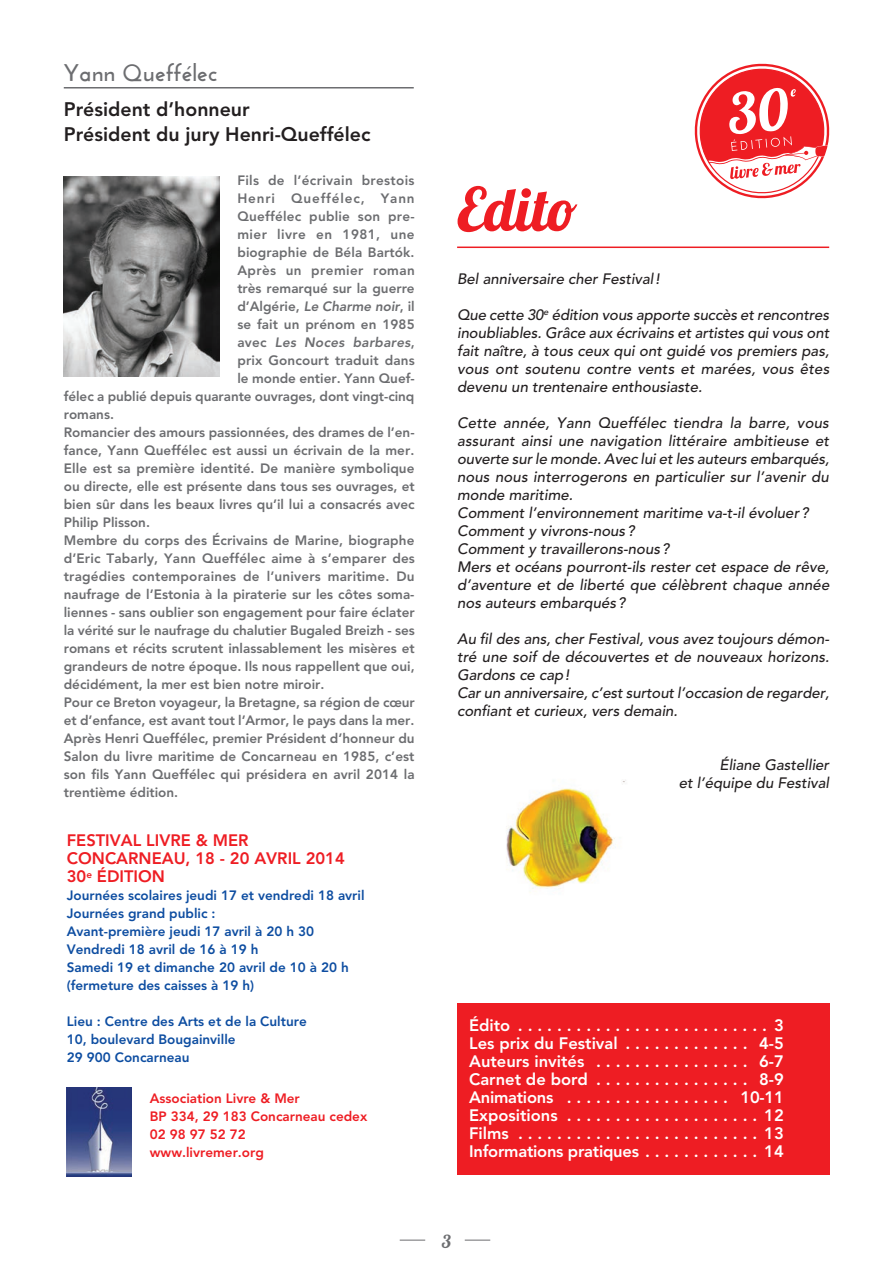
<style>
.page{position:relative;width:893px;height:1263px;background:#fff}
.page>*{position:absolute;margin:0;border:0;box-sizing:border-box;transform-origin:0 0}
.t1{font:60px "Lobster 1.1";color:#ee1d23}
.t2{font:700 24px "Josefin Sans";color:#6c6d70}
.t3{font:19.5px/25.5px "Avenir Heav 1";color:#231f20}
.t4{font:18px "Lobster 1.1";color:#6c6d70}
.t5{font:16.5px/18px "Avenir Heav 1";letter-spacing:-.015em;color:#fff;text-align:justify}
.t6{font:16.5px/18px "Avenir Heav 1";color:#ee1d23}
.t7{font:italic 500 15px/18px "Avenir";color:#231f20}
.t8{font:13.5px/18px "Avenir Heav 1";color:#6c6d70;text-align:justify}
.t9{font:13.5px/18px "Avenir Heav 1";color:#0d4da1}
.t10{font:13.5px/18px "Avenir Heav 1";color:#ee1d23}
.t11{font:italic 800 13.5px "Avenir";letter-spacing:.02em;color:#6c6d70}
.s1{font-family:"Avenir";font-weight:800;font-style:italic}
.s2{font-family:"Avenir Heav 1";font-weight:400;font-style:normal}
</style>
<div class="page">
<img style="left:506px;top:780px;width:120px;height:109px">
<svg style="left:400px;top:1240px;width:25px;height:1px"></svg>
<svg style="left:465px;top:1240px;width:25px;height:1px"></svg>
<div style="left:457px;top:1003px;width:372px;height:172px;background:#ee1d23"></div>
<hr style="left:457px;top:247px;width:372px;height:1px;background:#ee1d23">
<img style="left:67px;top:1088px;width:65px;height:88px">
<img style="left:64px;top:176px;width:155px;height:201px">
<hr style="left:64px;top:87px;width:350px;height:2px;background:#6c6d70">
<svg style="left:694px;top:63px;width:136px;height:136px"></svg>
<h2 class="t2" style="left:64px;top:59px;width:155px">Yann Queffélec</h2>
<h3 class="t3" style="left:64px;top:96px;width:308px">Président d’honneur<br>Président du jury Henri-Queffélec</h3>
<p class="t8" style="left:237px;top:172px;width:179px">Fils de l’écrivain brestois Henri Queffélec, Yann Queffélec publie son pre&shy;mier livre en 1981, une biographie de Béla Bartók.<br>Après un premier roman très remarqué sur la guerre d’Algérie, <span class="s1">Le Charme noir</span>, il se fait un prénom en 1985</p>
<p class="t11" style="left:237px;top:335px;width:179px"><span class="s2">avec</span> Les Noces barbares<span class="s2">,</span></p>
<p class="t8" style="left:237px;top:352px;width:179px">prix Goncourt traduit dans</p>
<p class="t8" style="left:237px;top:370px;width:179px">le monde entier. Yann Quef-</p>
<p class="t8" style="left:64px;top:388px;width:352px">félec a publié depuis quarante ouvrages, dont vingt-cinq</p>
<p class="t8" style="left:64px;top:406px;width:52px">romans.</p>
<p class="t8" style="left:64px;top:424px;width:352px">Romancier des amours passionnées, des drames de l’en-</p>
<p class="t8" style="left:64px;top:442px;width:352px">fance, Yann Queffélec est aussi un écrivain de la mer.</p>
<p class="t8" style="left:64px;top:460px;width:352px">Elle est sa première identité. De manière symbolique</p>
<p class="t8" style="left:64px;top:478px;width:352px">ou directe, elle est présente dans tous ses ouvrages, et</p>
<p class="t8" style="left:64px;top:496px;width:352px">bien sûr dans les beaux livres qu’il lui a consacrés avec</p>
<p class="t8" style="left:64px;top:514px;width:88px">Philip Plisson.</p>
<p class="t8" style="left:64px;top:532px;width:352px">Membre du corps des Écrivains de Marine, biographe</p>
<p class="t8" style="left:64px;top:550px;width:353px">d’Eric Tabarly, Yann Queffélec aime à s’emparer des</p>
<p class="t8" style="left:64px;top:568px;width:352px">tragédies contemporaines de l’univers maritime. Du</p>
<p class="t8" style="left:64px;top:586px;width:352px">naufrage de l’Estonia à la piraterie sur les côtes soma-</p>
<p class="t8" style="left:64px;top:604px;width:352px">liennes - sans oublier son engagement pour faire éclater</p>
<p class="t8" style="left:64px;top:622px;width:352px">la vérité sur le naufrage du chalutier Bugaled Breizh - ses</p>
<p class="t8" style="left:64px;top:640px;width:352px">romans et récits scrutent inlassablement les misères et</p>
<p class="t8" style="left:64px;top:658px;width:352px">grandeurs de notre époque. Ils nous rappellent que oui,</p>
<p class="t8" style="left:64px;top:676px;width:262px">décidément, la mer est bien notre miroir.</p>
<p class="t8" style="left:64px;top:694px;width:352px">Pour ce Breton voyageur, la Bretagne, sa région de cœur</p>
<p class="t8" style="left:64px;top:712px;width:352px">et d’enfance, est avant tout l’Armor, le pays dans la mer.</p>
<p class="t8" style="left:64px;top:730px;width:352px">Après Henri Queffélec, premier Président d’honneur du</p>
<p class="t8" style="left:64px;top:748px;width:352px">Salon du livre maritime de Concarneau en 1985, c’est</p>
<p class="t8" style="left:64px;top:766px;width:352px">son fils Yann Queffélec qui présidera en avril 2014 la</p>
<p class="t8" style="left:64px;top:784px;width:116px">trentième édition.</p>
<p class="t6" style="left:67px;top:831px;width:279px">FESTIVAL LIVRE &amp; MER<br>CONCARNEAU, 18 - 20 AVRIL 2014<br>30<sup>e</sup> ÉDITION</p>
<p class="t9" style="left:67px;top:886px;width:299px">Journées scolaires jeudi 17 et vendredi 18 avril Journées grand public :<br>Avant-première jeudi 17 avril à 20 h 30<br>Vendredi 18 avril de 16 à 19 h<br>Samedi 19 et dimanche 20 avril de 10 à 20 h (fermeture des caisses à 19 h)</p>
<p class="t9" style="left:67px;top:1012px;width:241px">Lieu : Centre des Arts et de la Culture<br>10, boulevard Bougainville<br>29 900 Concarneau</p>
<p class="t10" style="left:150px;top:1089px;width:219px">Association Livre &amp; Mer<br>BP 334, 29 183 Concarneau cedex<br>02 98 97 52 72<br>www.livremer.org</p>
<h1 class="t1" style="left:457px;top:171px;width:122px">Edito</h1>
<p class="t7" style="left:457px;top:270px;width:204px">Bel anniversaire cher Festival !</p>
<p class="t7" style="left:457px;top:306px;width:374px;text-align:justify">Que cette 30<sup>e</sup> édition vous apporte succès et rencontres inoubliables. Grâce aux écrivains et artistes qui vous ont fait naître, à tous ceux qui ont guidé vos premiers pas, vous ont soutenu contre vents et marées, vous êtes devenu un trentenaire enthousiaste.</p>
<p class="t7" style="left:457px;top:414px;width:374px">Cette année, Yann Queffélec tiendra la barre, vous assurant ainsi une navigation littéraire ambitieuse et ouverte sur le monde. Avec lui et les auteurs embarqués, nous nous interrogerons en particulier sur l’avenir du monde maritime.<br>Comment l’environnement maritime va-t-il évoluer ?<br>Comment y vivrons-nous ?<br>Comment y travaillerons-nous ?<br>Mers et océans pourront-ils rester cet espace de rêve, d’aventure et de liberté que célèbrent chaque année nos auteurs embarqués ?</p>
<p class="t7" style="left:457px;top:630px;width:374px">Au fil des ans, cher Festival, vous avez toujours démon&shy;tré une soif de découvertes et de nouveaux horizons.<br>Gardons ce cap !<br>Car un anniversaire, c’est surtout l’occasion de regarder, confiant et curieux, vers demain.</p>
<p class="t7" style="left:679px;top:756px;width:152px;text-align:right">Éliane Gastellier<br>et l’équipe du Festival</p>
<p class="t5" style="left:469px;top:1016px;width:316px">Édito .......................... 3<br>Les prix du Festival . . . . . . . . . . . . . 4-5<br>Auteurs invités ................ 6-7<br>Carnet de bord ................ 8-9<br>Animations ................. 10-11<br>Expositions .................... 12<br>Films ......................... 13<br>Informations pratiques . . . . . . . . . . . . 14</p>
<h3 class="t4" style="left:442px;top:1230px;width:11px">3</h3>
</div>
